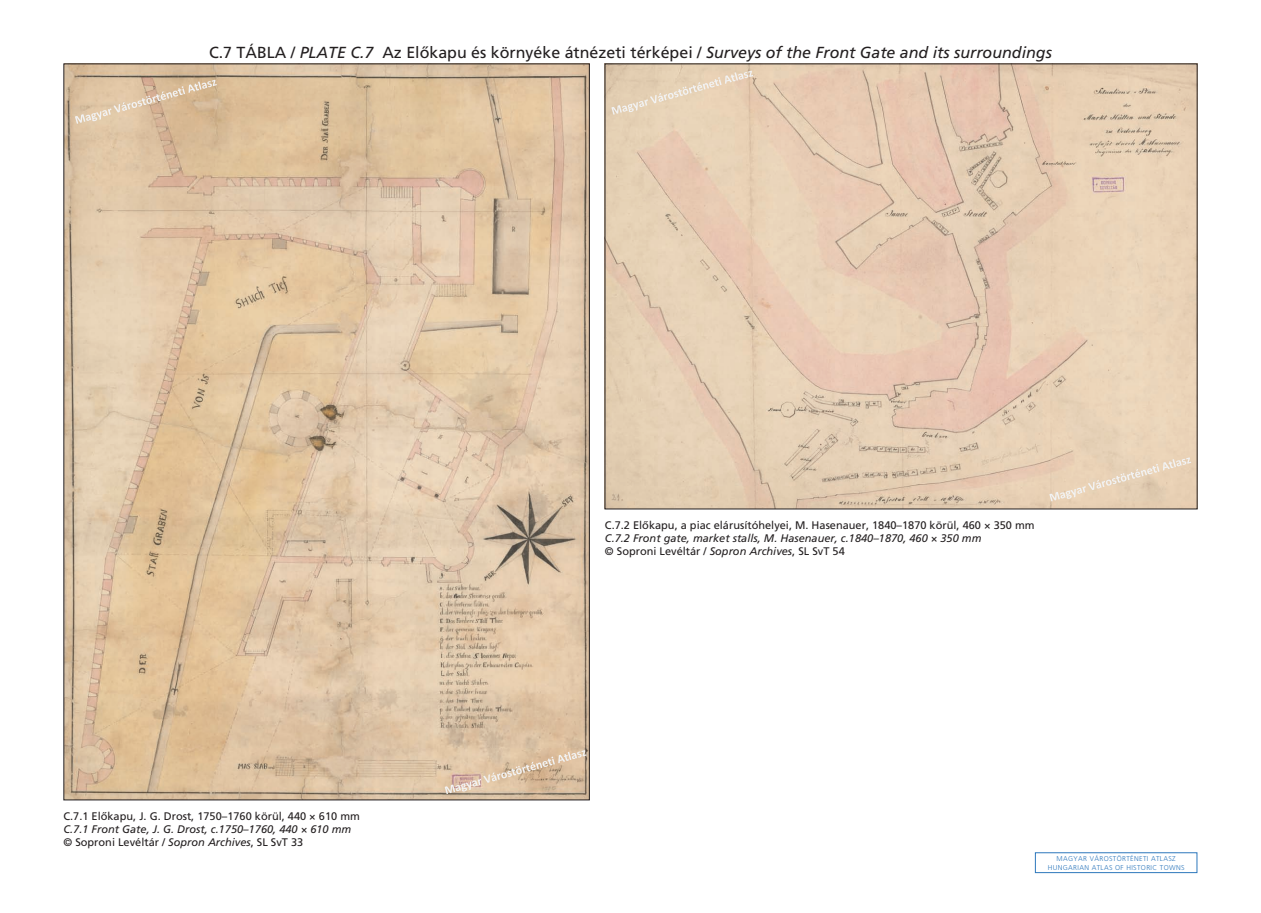
<style>
.page{position:relative;width:1261px;height:913px;background:#fff}
.page>*{position:absolute;margin:0;border:0;box-sizing:border-box;transform-origin:0 0}
.t1{font:16px "Frutiger H Plain";color:#231f20}
.t2{font:11px "Frutiger H Plain";color:#231f20}
.t3{font:11px "Frutiger H Italic";color:#231f20}
.t4{font:11px "Frutiger F Italic";color:#231f20}
.t5{font:7px/9px "Frutiger H Light";letter-spacing:.05em;color:#2d77bc;text-align:center}
.s1{font-family:"Frutiger H Italic"}
.s2{font-family:"Frutiger F Italic"}
</style>
<div class="page">
<div style="left:1035px;top:852px;width:162px;height:20px;border:1px solid #2d77bc"></div>
<img style="left:66px;top:66px;width:522px;height:732px">
<img style="left:607px;top:66px;width:588px;height:441px">
<svg style="left:75px;top:80px;width:142px;height:44px"></svg>
<svg style="left:445px;top:749px;width:142px;height:44px"></svg>
<svg style="left:611px;top:71px;width:142px;height:44px"></svg>
<svg style="left:1049px;top:457px;width:142px;height:44px"></svg>
<h1 class="t1" style="left:209px;top:46px;width:844px">C.7 TÁBLA / <span class="s1">PLATE C.7</span> Az Elôkapu és környéke átnézeti térképei / <span class="s2">Surveys of the Front Gate and its surroundings</span></h1>
<p class="t2" style="left:64px;top:811px;width:298px">C.7.1 Elôkapu, J. G. Drost, 1750–1760 körül, 440 × 610 mm</p>
<p class="t4" style="left:64px;top:824px;width:289px">C.7.1 Front Gate, J. G. Drost, c.1750–1760, 440 × 610 mm</p>
<p class="t2" style="left:64px;top:837px;width:241px">© Soproni Levéltár / <span class="s2">Sopron Archives</span>, SL SvT 33</p>
<p class="t2" style="left:605px;top:521px;width:431px">C.7.2 Elôkapu, a piac elárusítóhelyei, M. Hasenauer, 1840–1870 körül, 460 × 350 mm</p>
<p class="t3" style="left:605px;top:534px;width:378px">C.7.2 Front gate, market stalls, M. Hasenauer, c.1840–1870, 460 × 350 mm</p>
<p class="t2" style="left:605px;top:547px;width:241px">© Soproni Levéltár / <span class="s1">Sopron Archives</span>, SL SvT 54</p>
<p class="t5" style="left:1048px;top:854px;width:138px">MAGYAR VÁROSTÖRTÉNETI ATLASZ<br>HUNGARIAN ATLAS OF HISTORIC TOWNS</p>
</div>
